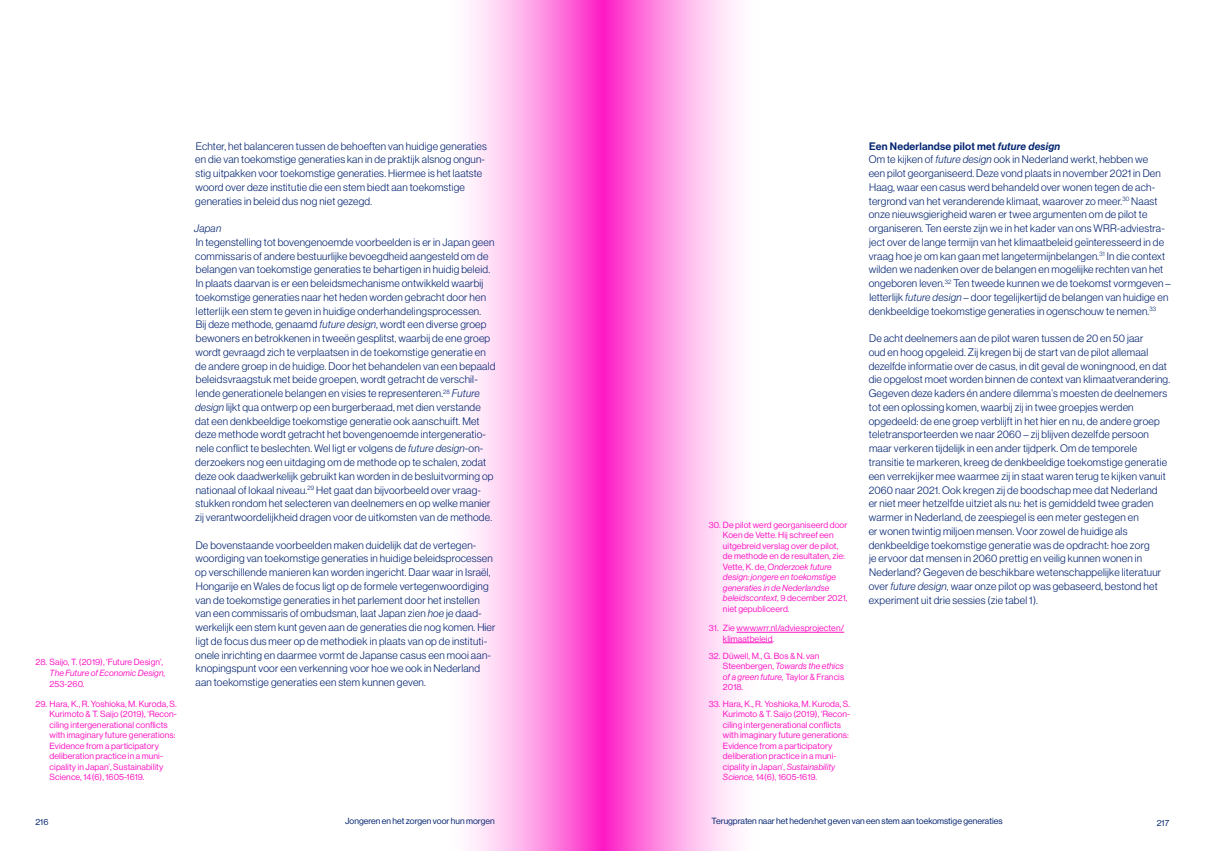
<style>
.page{position:relative;width:1205px;height:851px;background:#fff}
.page>*{position:absolute;margin:0;border:0;box-sizing:border-box;transform-origin:0 0}
.BODY_TEKST{font:10.62px/13.8px "N Haas Grotesk DS Pro 45 Lt";letter-spacing:.02em;color:#022370}
.BODY_TEKST-2{font:10.62px "N Haas Grotesk DS Pro 65 Md";letter-spacing:.02em;color:#022370}
.BODY_TEKST-3{font:10.62px "N Haas Grotesk DS Pro 46 Lt It";letter-spacing:.02em;color:#022370}
.t1{font:8.75px/10.5px "N Haas Grotesk DS Pro 55 Rg";letter-spacing:.01em;color:#fd15c3}
.t2{font:8.75px "N Haas Grotesk DS Pro 55 Rg";color:#022370}
.s1{font-family:"N Haas Grotesk DS Pro 56 It"}
.s2{font-family:"N Haas Grotesk DS Pro 46 Lt It"}
.s3{font-family:"N Haas Grotesk DS Pro 66 Md It"}
</style>
<div class="page">
<svg style="left:603px;top:0;width:159px;height:850px"></svg>
<svg style="left:468px;top:0;width:135px;height:850px;background:#fe97e4"></svg>
<hr style="left:736px;top:632px;width:108px;height:1px;background:#fd15c3">
<hr style="left:723px;top:642px;width:49px;height:1px;background:#fd15c3">
<p class="t1" style="left:50px;top:657px;width:117px;text-indent:-14px">28. Saijo, T. (2019), ‘Future Design’,<br><span class="s1">The Future of Economic Design</span>,<br>253-260.</p>
<p class="t1" style="left:50px;top:698px;width:129px;text-indent:-14px">29. Hara, K., R. Yoshioka, M. Kuroda, S.<br>Kurimoto &amp; T. Saijo (2019), ‘Recon&shy;ciling intergenerational conflicts with imaginary future generations:<br>Evidence from a participatory deliberation practice in a muni&shy;cipality in Japan’, Sustainability Science, 14(6), 1605-1619.</p>
<p class="BODY_TEKST" style="left:195px;top:139px;width:293px">Echter, het balanceren tussen de behoeften van huidige generaties en die van toekomstige generaties kan in de praktijk alsnog ongun&shy;stig uitpakken voor toekomstige generaties. Hiermee is het laatste woord over deze institutie die een stem biedt aan toekomstige generaties in beleid dus nog niet gezegd.</p>
<p class="BODY_TEKST-3" style="left:194px;top:222px;width:28px">Japan</p>
<p class="BODY_TEKST" style="left:195px;top:235px;width:302px">In tegenstelling tot bovengenoemde voorbeelden is er in Japan geen commissaris of andere bestuurlijke bevoegdheid aangesteld om de belangen van toekomstige generaties te behartigen in huidig beleid.<br>In plaats daarvan is er een beleidsmechanisme ontwikkeld waarbij toekomstige generaties naar het heden worden gebracht door hen letterlijk een stem te geven in huidige onderhandelingsprocessen.<br>Bij deze methode, genaamd <span class="s2">future design</span>, wordt een diverse groep bewoners en betrokkenen in tweeën gesplitst, waarbij de ene groep wordt gevraagd zich te verplaatsen in de toekomstige generatie en de andere groep in de huidige. Door het behandelen van een bepaald beleidsvraagstuk met beide groepen, wordt getracht de verschil&shy;lende generationele belangen en visies te representeren.<sup>28</sup> <span class="s2">Future design</span> lijkt qua ontwerp op een burgerberaad, met dien verstande dat een denkbeeldige toekomstige generatie ook aanschuift. Met deze methode wordt getracht het bovengenoemde intergeneratio&shy;nele conflict te beslechten. Wel ligt er volgens de <span class="s2">future design</span>-on&shy;derzoekers nog een uitdaging om de methode op te schalen, zodat deze ook daadwerkelijk gebruikt kan worden in de besluitvorming op nationaal of lokaal niveau.<sup>29</sup> Het gaat dan bijvoorbeeld over vraag&shy;stukken rondom het selecteren van deelnemers en op welke manier zij verantwoordelijkheid dragen voor de uitkomsten van de methode.</p>
<p class="BODY_TEKST" style="left:195px;top:538px;width:302px">De bovenstaande voorbeelden maken duidelijk dat de vertegen&shy;woordiging van toekomstige generaties in huidige beleidsprocessen op verschillende manieren kan worden ingericht. Daar waar in Israël, Hongarije en Wales de focus ligt op de formele vertegenwoordiging van de toekomstige generaties in het parlement door het instellen van een commissaris of ombudsman, laat Japan zien <span class="s2">hoe</span> je daad&shy;werkelijk een stem kunt geven aan de generaties die nog komen. Hier ligt de focus dus meer op de methodiek in plaats van op de instituti&shy;onele inrichting en daarmee vormt de Japanse casus een mooi aan&shy;knopingspunt voor een verkenning voor hoe we ook in Nederland aan toekomstige generaties een stem kunnen geven.</p>
<p class="t1" style="left:723px;top:519px;width:126px;text-indent:-14px">30. De pilot werd georganiseerd door<br>Koen de Vette. Hij schreef een uitgebreid verslag over de pilot, de methode en de resultaten, zie:<br>Vette, K. de, <span class="s1">Onderzoek future design: jongere en toekomstige generaties in de Nederlandse beleidscontext</span>, 9 december 2021, niet gepubliceerd.</p>
<p class="t1" style="left:723px;top:622px;width:123px;text-indent:-14px">31. Zie www.wrr.nl/adviesprojecten/ klimaatbeleid.</p>
<p class="t1" style="left:723px;top:650px;width:123px;text-indent:-14px">32. Düwell, M., G. Bos &amp; N. van<br>Steenbergen, <span class="s1">Towards the ethics of a green future,</span> Taylor &amp; Francis<br>2018.</p>
<p class="t1" style="left:723px;top:698px;width:129px;text-indent:-14px">33. Hara, K., R. Yoshioka, M. Kuroda, S.<br>Kurimoto &amp; T. Saijo (2019), ‘Recon&shy;ciling intergenerational conflicts with imaginary future generations:<br>Evidence from a participatory deliberation practice in a muni&shy;cipality in Japan’, <span class="s1">Sustainability Science,</span> 14(6), 1605-1619.</p>
<p class="BODY_TEKST-2" style="left:869px;top:140px;width:192px">Een Nederlandse pilot met <span class="s3">future design</span></p>
<p class="BODY_TEKST" style="left:868px;top:153px;width:303px">Om te kijken of <span class="s2">future design</span> ook in Nederland werkt, hebben we<br>een pilot georganiseerd. Deze vond plaats in november 2021 in Den Haag, waar een casus werd behandeld over wonen tegen de ach&shy;tergrond van het veranderende klimaat, waarover zo meer.<sup>30</sup> Naast onze nieuwsgierigheid waren er twee argumenten om de pilot te organiseren. Ten eerste zijn we in het kader van ons WRR-adviestra&shy;ject over de lange termijn van het klimaatbeleid geïnteresseerd in de vraag hoe je om kan gaan met langetermijnbelangen.<sup>31</sup> In die context wilden we nadenken over de belangen en mogelijke rechten van het ongeboren leven.<sup>32</sup> Ten tweede kunnen we de toekomst vormgeven – letterlijk <span class="s2">future design</span> – door tegelijkertijd de belangen van huidige en denkbeeldige toekomstige generaties in ogenschouw te nemen.<sup>33</sup></p>
<p class="BODY_TEKST" style="left:868px;top:331px;width:303px">De acht deelnemers aan de pilot waren tussen de 20 en 50 jaar<br>oud en hoog opgeleid. Zij kregen bij de start van de pilot allemaal dezelfde informatie over de casus, in dit geval de woningnood, en dat die opgelost moet worden binnen de context van klimaatverandering.<br>Gegeven deze kaders én andere dilemma’s moesten de deelnemers tot een oplossing komen, waarbij zij in twee groepjes werden opgedeeld: de ene groep verblijft in het hier en nu, de andere groep teletransporteerden we naar 2060 – zij blijven dezelfde persoon maar verkeren tijdelijk in een ander tijdperk. Om de temporele transitie te markeren, kreeg de denkbeeldige toekomstige generatie een verrekijker mee waarmee zij in staat waren terug te kijken vanuit 2060 naar 2021. Ook kregen zij de boodschap mee dat Nederland<br>er niet meer hetzelfde uitziet als nu: het is gemiddeld twee graden warmer in Nederland, de zeespiegel is een meter gestegen en<br>er wonen twintig miljoen mensen. Voor zowel de huidige als denkbeeldige toekomstige generatie was de opdracht: hoe zorg<br>je ervoor dat mensen in 2060 prettig en veilig kunnen wonen in Nederland? Gegeven de beschikbare wetenschappelijke literatuur over <span class="s2">future design</span>, waar onze pilot op was gebaseerd, bestond het experiment uit drie sessies (zie tabel 1).</p>
<p class="t2" style="left:35px;top:816px;width:14px">216</p>
<p class="t2" style="left:345px;top:816px;width:151px">Jongeren en het zorgen voor hun morgen</p>
<p class="t2" style="left:711px;top:816px;width:292px">Terugpraten naar het heden:het geven van een stem aan toekomstige generaties</p>
<p class="t2" style="left:1157px;top:817px;width:14px">217</p>
</div>
